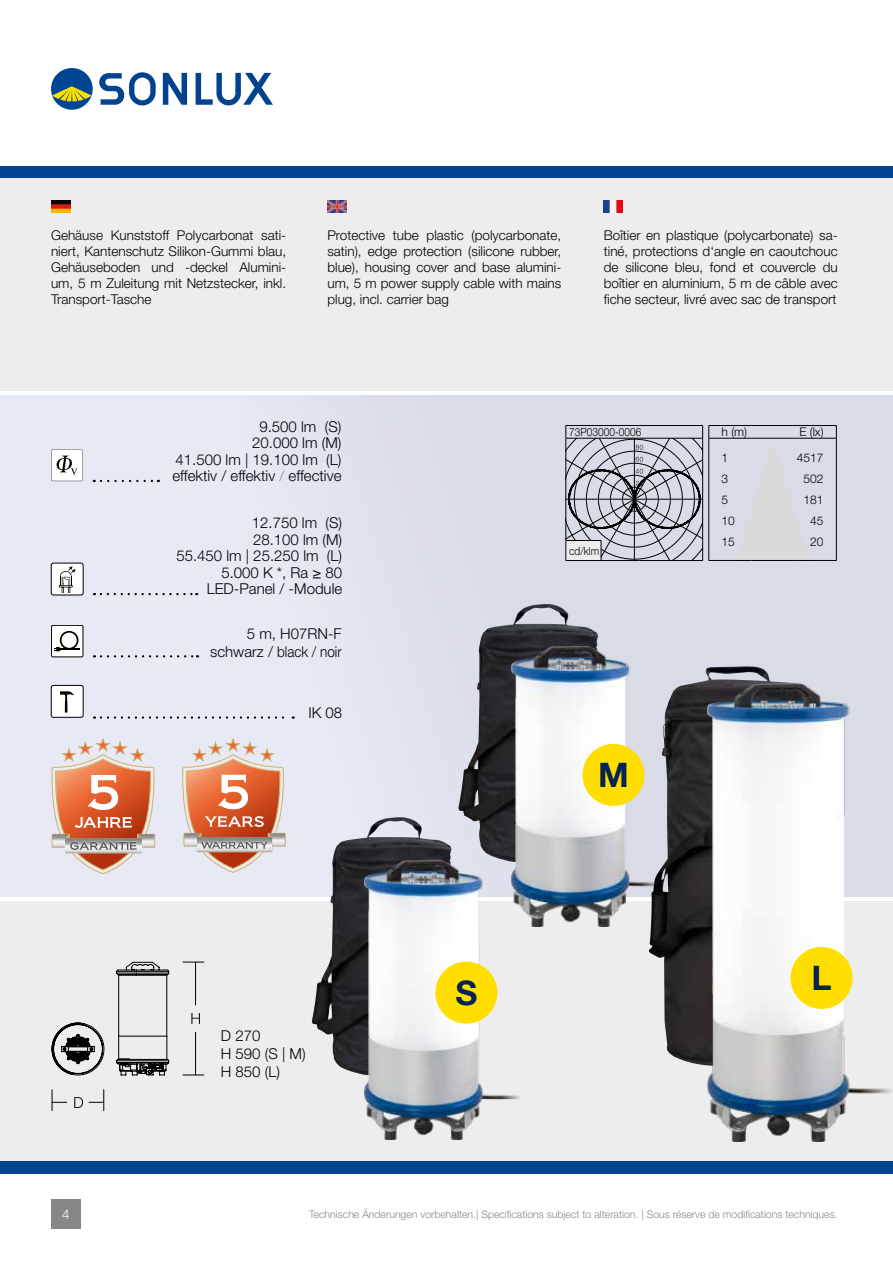
<style>
.page{position:relative;width:893px;height:1263px;background:#fff}
.page>*{position:absolute;margin:0;border:0;box-sizing:border-box;transform-origin:0 0}
.t1{font:700 33.9px "Helvetica Neue LT Pro";color:#052453}
.t2{font:300 15px/16.5px "Helvetica Neue LT Pro";color:#000;text-align:right}
.t3{font:300 13.5px/16.2px "Helvetica Neue LT Pro";color:#000;text-align:justify}
.t4{font:300 13.5px "Helvetica Neue LT Pro";color:#fff}
.t5{font:300 12px/21px "Helvetica Neue LT Pro";color:#000}
.t6{font:300 11.25px "Helvetica Neue LT Pro";color:#000;scale:.9 1}
.t7{font:300 10.5px "Helvetica Neue LT Pro";color:#878787}
.s1{color:#878787}
</style>
<div class="page">
<div style="left:0;top:395px;width:893px;height:502px;background:#e7e9f5"></div>
<div style="left:0;top:901px;width:893px;height:265px;background:#ededed"></div>
<hr style="left:892px;top:0;width:1px;height:174px;background:#01438f">
<div style="left:51px;top:1199px;width:30px;height:30px;background:#878787"></div>
<svg style="left:294px;top:395px;width:599px;height:456px"></svg>
<div style="left:0;top:1161px;width:893px;height:13px;background:#01438f"></div>
<div style="left:0;top:166px;width:893px;height:13px;background:#01438f"></div>
<div style="left:51px;top:68px;width:42px;height:42px;background:#014694;border-radius:50%"></div>
<svg style="left:52px;top:86px;width:40px;height:15px"></svg>
<svg style="left:99px;top:72px;width:174px;height:33px"></svg>
<svg style="left:191px;top:1013px;width:9px;height:11px"></svg>
<svg style="left:74px;top:1097px;width:9px;height:11px"></svg>
<hr style="left:195px;top:962px;width:1px;height:43px;background:#000">
<svg style="left:183px;top:962px;width:21px;height:1px"></svg>
<hr style="left:195px;top:1032px;width:1px;height:43px;background:#000">
<svg style="left:183px;top:1074px;width:21px;height:1px"></svg>
<svg style="left:52px;top:1089px;width:15px;height:22px"></svg>
<svg style="left:89px;top:1089px;width:15px;height:22px"></svg>
<svg style="left:51px;top:962px;width:119px;height:114px"></svg>
<hr style="left:566px;top:425px;width:35px;height:1px;background:#000">
<hr style="left:601px;top:425px;width:38px;height:1px;background:#000">
<hr style="left:639px;top:425px;width:64px;height:1px;background:#000">
<div style="left:736px;top:441px;width:74px;height:119px;background:#d9dadf"></div>
<hr style="left:708px;top:425px;width:43px;height:1px;background:#000">
<svg style="left:566px;top:426px;width:143px;height:135px"></svg>
<hr style="left:751px;top:425px;width:43px;height:1px;background:#000">
<hr style="left:794px;top:425px;width:43px;height:1px;background:#000">
<svg style="left:836px;top:426px;width:1px;height:12px"></svg>
<hr style="left:708px;top:438px;width:1px;height:122px;background:#000">
<hr style="left:836px;top:438px;width:1px;height:122px;background:#000">
<hr style="left:708px;top:560px;width:43px;height:1px;background:#000">
<hr style="left:751px;top:560px;width:43px;height:1px;background:#000">
<hr style="left:794px;top:560px;width:43px;height:1px;background:#000">
<hr style="left:708px;top:438px;width:43px;height:1px;background:#000">
<hr style="left:751px;top:438px;width:43px;height:1px;background:#000">
<hr style="left:794px;top:438px;width:43px;height:1px;background:#000">
<svg style="left:51px;top:449px;width:32px;height:32px"></svg>
<div style="left:51px;top:625px;width:32px;height:32px;background:#fff"></div>
<div style="left:51px;top:625px;width:32px;height:32px;border:1px solid #000;border-radius:2px"></div>
<svg style="left:54px;top:631px;width:24px;height:20px"></svg>
<hr style="left:60px;top:648px;width:20px;height:2px;background:#000">
<svg style="left:101px;top:716px;width:193px;height:3px"></svg>
<div style="left:51px;top:563px;width:32px;height:32px;background:#fff;border-radius:2px"></div>
<svg style="left:59px;top:566px;width:16px;height:27px"></svg>
<div style="left:51px;top:563px;width:32px;height:32px;border:1px solid #000;border-radius:2px"></div>
<div style="left:51px;top:685px;width:32px;height:32px;background:#fff;border-radius:2px"></div>
<svg style="left:60px;top:691px;width:14px;height:21px"></svg>
<div style="left:51px;top:685px;width:32px;height:32px;border:1px solid #000;border-radius:2px"></div>
<svg style="left:101px;top:480px;width:58px;height:2px"></svg>
<svg style="left:101px;top:593px;width:96px;height:2px"></svg>
<svg style="left:101px;top:655px;width:97px;height:2px"></svg>
<img style="left:312px;top:817px;width:139px;height:258px">
<img style="left:649px;top:666px;width:160px;height:400px">
<img style="left:365px;top:859px;width:171px;height:280px">
<div style="left:435px;top:962px;width:62px;height:62px;background:#ffde00;border-radius:50%"></div>
<img style="left:458px;top:604px;width:140px;height:259px">
<img style="left:511px;top:646px;width:164px;height:280px">
<div style="left:582px;top:744px;width:62px;height:62px;background:#ffde00;border-radius:50%"></div>
<img style="left:707px;top:684px;width:186px;height:458px">
<div style="left:790px;top:947px;width:63px;height:62px;background:#ffde00;border-radius:50%"></div>
<div style="left:0;top:179px;width:893px;height:212px;background:#ededed"></div>
<img style="left:51px;top:200px;width:19px;height:13px">
<img style="left:327px;top:200px;width:20px;height:13px">
<img style="left:604px;top:200px;width:19px;height:13px">
<svg style="left:182px;top:738px;width:104px;height:135px"></svg>
<svg style="left:51px;top:738px;width:104px;height:135px"></svg>
<p class="t3" style="left:51px;top:226px;width:237px">Gehäuse Kunststoff Polycarbonat sati&shy;niert, Kantenschutz Silikon-Gummi blau, Gehäuseboden und -deckel Alumini&shy;um, 5 m Zuleitung mit Netzstecker, inkl.<br>Transport-Tasche</p>
<p class="t3" style="left:604px;top:226px;width:235px">Boîtier en plastique (polycarbonate) sa&shy;tiné, protections d‘angle en caoutchouc de silicone bleu, fond et couvercle du boîtier en aluminium, 5 m de câble avec fiche secteur, livré avec sac de transport</p>
<p class="t3" style="left:327px;top:226px;width:235px">Protective tube plastic (polycarbonate, satin), edge protection (silicone rubber, blue), housing cover and base alumini&shy;um, 5 m power supply cable with mains plug, incl. carrier bag</p>
<p class="t4" style="left:62px;top:1206px;width:9px">4</p>
<p class="t2" style="left:176px;top:418px;width:167px">9.500 lm (S)<br>20.000 lm (M)<br>41.500 lm | 19.100 lm (L)</p>
<p class="t2" style="left:173px;top:467px;width:170px">effektiv / effektiv <span class="s1">/</span> effective</p>
<p class="t2" style="left:176px;top:514px;width:167px">12.750 lm (S)<br>28.100 lm (M)<br>55.450 lm | 25.250 lm (L)</p>
<p class="t2" style="left:207px;top:564px;width:137px">5.000 K *, Ra ≥ 80<br>LED-Panel / -Module</p>
<p class="t2" style="left:210px;top:624px;width:133px;line-height:18px">5 m, H07RN-F schwarz / black / noir</p>
<p class="t2" style="left:308px;top:704px;width:35px">IK 08</p>
<p class="t2" style="left:221px;top:1026px;width:86px;line-height:18px;text-align:left">D 270<br>H 590 (S | M)<br>H 850 (L)</p>
<h1 class="t1" style="left:455px;top:971px;width:23px">S</h1>
<p class="t6" style="left:569px;top:425px;width:82px">73P03000-0006</p>
<p class="t6" style="left:569px;top:544px;width:35px">cd/klm</p>
<p class="t5" style="left:722px;top:421px;width:27px">h (m)</p>
<p class="t5" style="left:799px;top:421px;width:26px">E (lx)</p>
<p class="t5" style="left:722px;top:447px;width:15px">1<br>3<br>5<br>10<br>15</p>
<p class="t5" style="left:797px;top:447px;width:28px;text-align:right">4517<br>502<br>181<br>45<br>20</p>
<h1 class="t1" style="left:598px;top:754px;width:32px">M</h1>
<h1 class="t1" style="left:811px;top:957px;width:22px">L</h1>
<p class="t7" style="left:309px;top:1208px;width:530px">Technische Änderungen vorbehalten.| Specifications subject to alteration. | Sous réserve de modifications techniques.</p>
</div>
